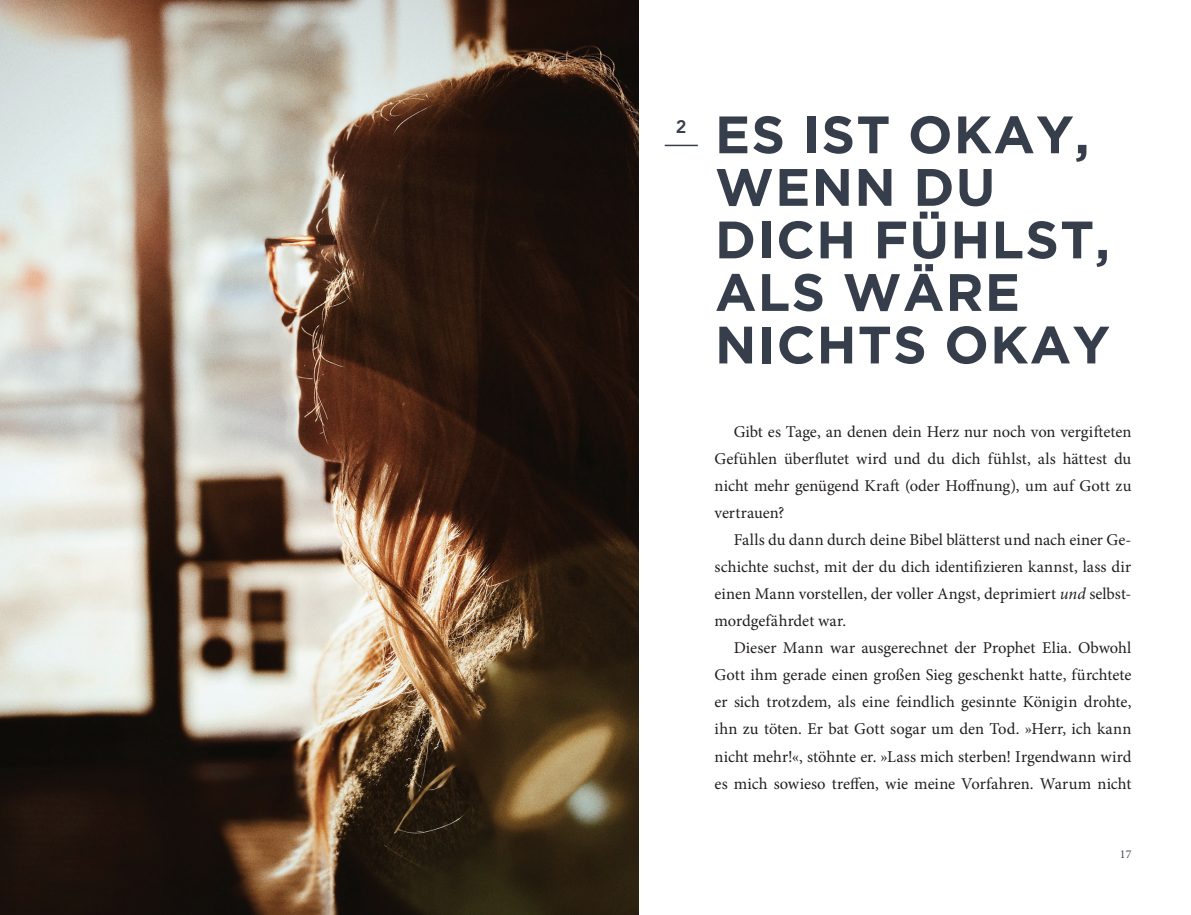
<style>
.page{position:relative;width:1191px;height:915px;background:#fff}
.page>*{position:absolute;margin:0;border:0;box-sizing:border-box;transform-origin:0 0}
.t1{font:700 52.5px/52.5px "Gotham";letter-spacing:.025em;color:#373e4b}
.t2{font:800 18px "Avenir";color:#373e4b}
.t3{font:16.5px/27px "Minion Pro";color:#231f20;text-align:justify}
.t4{font:12px "Minion Pro";color:#464a58}
.s1{font-style:italic}
</style>
<div class="page">
<img style="left:0;top:0;width:638px;height:914px">
<hr style="left:664px;top:145px;width:34px;height:1px;background:#373e4b">
<p class="t2" style="left:676px;top:113px;width:12px">2</p>
<h1 class="t1" style="left:715px;top:107px;width:397px">ES IST OKAY,<br>WENN DU<br>DICH FÜHLST,<br>ALS WÄRE<br>NICHTS OKAY</h1>
<p class="t3" style="left:714px;top:418px;width:418px;text-indent:19px">Gibt es Tage, an denen dein Herz nur noch von vergifteten Gefühlen überflutet wird und du dich fühlst, als hättest du nicht mehr genügend Kraft (oder Hoffnung), um auf Gott zu vertrauen?</p>
<p class="t3" style="left:714px;top:526px;width:418px;text-indent:19px">Falls du dann durch deine Bibel blätterst und nach einer Ge&shy;schichte suchst, mit der du dich identifizieren kannst, lass dir einen Mann vorstellen, der voller Angst, deprimiert <span class="s1">und</span> selbst&shy;mordgefährdet war.</p>
<p class="t3" style="left:714px;top:634px;width:418px;text-indent:19px">Dieser Mann war ausgerechnet der Prophet Elia. Obwohl Gott ihm gerade einen großen Sieg geschenkt hatte, fürchtete er sich trotzdem, als eine feindlich gesinnte Königin drohte, ihn zu töten. Er bat Gott sogar um den Tod. »Herr, ich kann nicht mehr!«, stöhnte er. »Lass mich sterben! Irgendwann wird es mich sowieso treffen, wie meine Vorfahren. Warum nicht</p>
<p class="t4" style="left:1120px;top:845px;width:13px">17</p>
</div>
